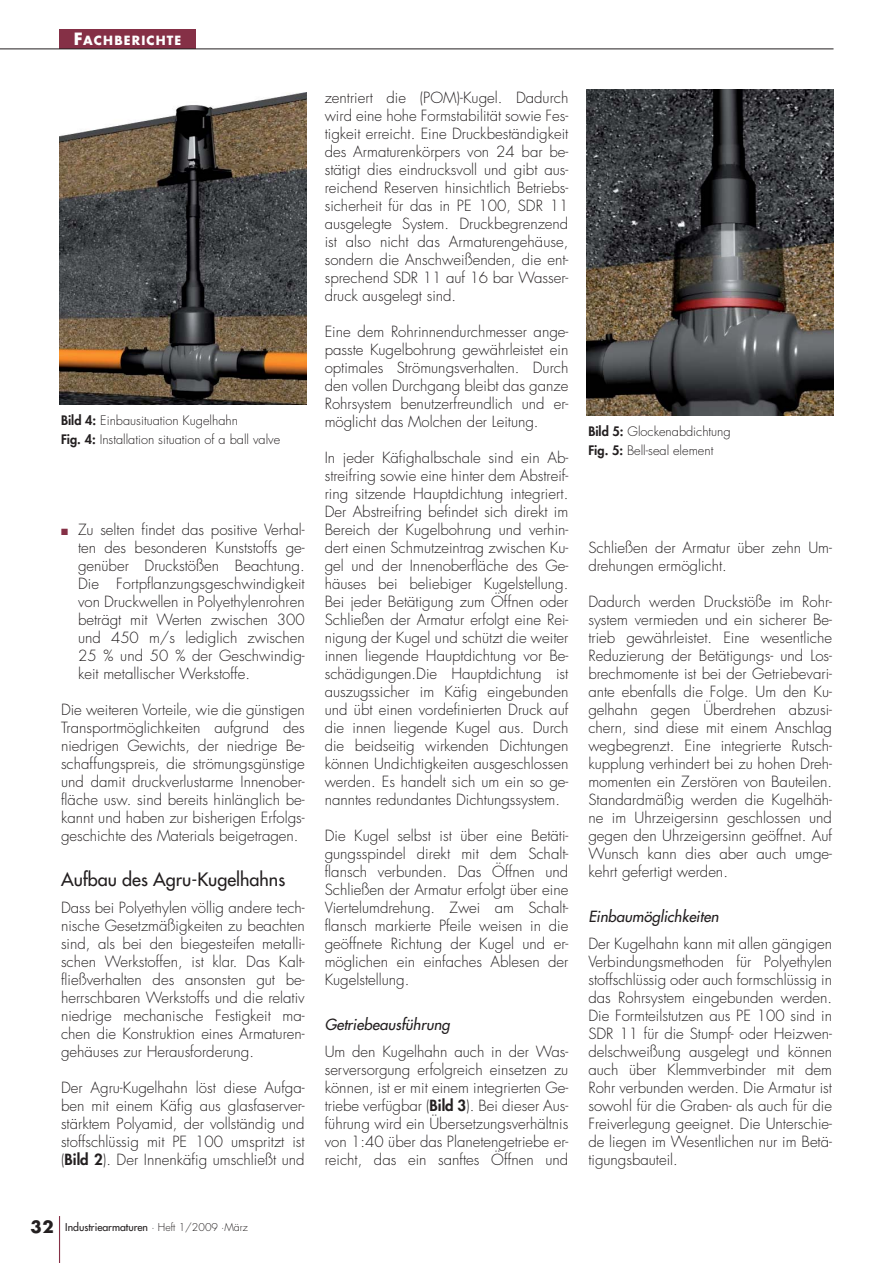
<style>
.page{position:relative;width:893px;height:1263px;background:#fff}
.page>*{position:absolute;margin:0;border:0;box-sizing:border-box;transform-origin:0 0}
.t1{font:18px "Futura";color:#231f20}
.t2{font:300 15px/18px "Futura";color:#231f20;text-align:justify}
.t3{font:italic 15px "Futura";color:#231f20}
.t4{font:300 12.75px/19.2px "Futura";color:#231f20}
.t5{font:700 12.3px "Futura";letter-spacing:.09em;color:#fff}
.t6{font:10.5px "Futura";color:#231f20}
.s1{font-size:16.5px}
.s2{font-weight:800}
.s3{font-family:"European Pi Three";font-weight:400;font-size:10.5px;color:#853046}
.s4{font-weight:700;font-size:16.5px}
.s5{font-weight:300}
</style>
<div class="page">
<hr style="left:59px;top:1216px;width:1px;height:47px;background:#853046">
<div style="left:60px;top:30px;width:136px;height:19px;background:#853046"></div>
<hr style="left:0;top:49px;width:833px;height:1px;background:#231f20">
<img style="left:60px;top:92px;width:246px;height:312px">
<img style="left:587px;top:89px;width:246px;height:326px">
<p class="t5" style="left:74px;top:35px;width:109px"><span class="s1">F</span>ACHBERICHTE</p>
<p class="t2" style="left:325px;top:90px;width:245px">zentriert die (POM)-Kugel. Dadurch wird eine hohe Formstabilität sowie Fes&shy;tigkeit erreicht. Eine Druckbeständigkeit des Armaturenkörpers von 24 bar be&shy;stätigt dies eindrucksvoll und gibt aus&shy;reichend Reserven hinsichtlich Betriebs&shy;sicherheit für das in PE 100, SDR 11 ausgelegte System. Druckbegrenzend ist also nicht das Armaturengehäuse, sondern die Anschweißenden, die ent&shy;sprechend SDR 11 auf 16 bar Wasser&shy;druck ausgelegt sind.</p>
<p class="t2" style="left:325px;top:324px;width:245px">Eine dem Rohrinnendurchmesser ange&shy;passte Kugelbohrung gewährleistet ein optimales Strömungsverhalten. Durch den vollen Durchgang bleibt das ganze Rohrsystem benutzerfreundlich und er&shy;möglicht das Molchen der Leitung.</p>
<p class="t2" style="left:325px;top:450px;width:245px">In jeder Käfighalbschale sind ein Ab&shy;streifring sowie eine hinter dem Abstreif&shy;ring sitzende Hauptdichtung integriert.<br>Der Abstreifring befindet sich direkt im Bereich der Kugelbohrung und verhin&shy;dert einen Schmutzeintrag zwischen Ku&shy;gel und der Innenoberfläche des Ge&shy;häuses bei beliebiger Kugelstellung.<br>Bei jeder Betätigung zum Öffnen oder Schließen der Armatur erfolgt eine Rei&shy;nigung der Kugel und schützt die weiter innen liegende Hauptdichtung vor Be&shy;schädigungen.Die Hauptdichtung ist auszugssicher im Käfig eingebunden und übt einen vordefinierten Druck auf die innen liegende Kugel aus. Durch die beidseitig wirkenden Dichtungen können Undichtigkeiten ausgeschlossen werden. Es handelt sich um ein so ge&shy;nanntes redundantes Dichtungssystem.</p>
<p class="t2" style="left:325px;top:828px;width:245px">Die Kugel selbst ist über eine Betäti&shy;gungsspindel direkt mit dem Schalt&shy;flansch verbunden. Das Öffnen und Schließen der Armatur erfolgt über eine Viertelumdrehung. Zwei am Schalt&shy;flansch markierte Pfeile weisen in die geöffnete Richtung der Kugel und er&shy;möglichen ein einfaches Ablesen der Kugelstellung.</p>
<p class="t3" style="left:325px;top:1017px;width:129px">Getriebeausführung</p>
<p class="t2" style="left:325px;top:1044px;width:245px">Um den Kugelhahn auch in der Was&shy;serversorgung erfolgreich einsetzen zu können, ist er mit einem integrierten Ge&shy;triebe verfügbar (<span class="s2">Bild 3</span>). Bei dieser Aus&shy;führung wird ein Übersetzungsverhältnis von 1:40 über das Planetengetriebe er&shy;reicht, das ein sanftes Öffnen und</p>
<p class="t4" style="left:61px;top:412px;width:221px"><span class="s2">Bild 4:</span> Einbausituation Kugelhahn<br><span class="s2">Fig. 4:</span> Installation situation of a ball valve</p>
<p class="t4" style="left:588px;top:423px;width:144px"><span class="s2">Bild 5:</span> Glockenabdichtung<br><span class="s2">Fig. 5:</span> Bell-seal element</p>
<p class="t2" style="left:78px;top:522px;width:228px;text-indent:-17px"><span class="s3">-</span> Zu selten findet das positive Verhal&shy;ten des besonderen Kunststoffs ge&shy;genüber Druckstößen Beachtung.<br>Die Fortpflanzungsgeschwindigkeit von Druckwellen in Polyethylenrohren beträgt mit Werten zwischen 300 und 450 m/s lediglich zwischen 25 % und 50 % der Geschwindig&shy;keit metallischer Werkstoffe.</p>
<p class="t2" style="left:61px;top:702px;width:245px">Die weiteren Vorteile, wie die günstigen Transportmöglichkeiten aufgrund des niedrigen Gewichts, der niedrige Be&shy;schaffungspreis, die strömungsgünstige und damit druckverlustarme Innenober&shy;fläche usw. sind bereits hinlänglich be&shy;kannt und haben zur bisherigen Erfolgs&shy;geschichte des Materials beigetragen.</p>
<p class="t1" style="left:61px;top:871px;width:226px">Aufbau des Agru-Kugelhahns</p>
<p class="t2" style="left:61px;top:900px;width:245px">Dass bei Polyethylen völlig andere tech&shy;nische Gesetzmäßigkeiten zu beachten sind, als bei den biegesteifen metalli&shy;schen Werkstoffen, ist klar. Das Kalt&shy;fließverhalten des ansonsten gut be&shy;herrschbaren Werkstoffs und die relativ niedrige mechanische Festigkeit ma&shy;chen die Konstruktion eines Armaturen&shy;gehäuses zur Herausforderung.</p>
<p class="t2" style="left:61px;top:1080px;width:245px">Der Agru-Kugelhahn löst diese Aufga&shy;ben mit einem Käfig aus glasfaserver&shy;stärktem Polyamid, der vollständig und stoffschlüssig mit PE 100 umspritzt ist (<span class="s2">Bild 2</span>). Der Innenkäfig umschließt und</p>
<p class="t2" style="left:588px;top:540px;width:245px">Schließen der Armatur über zehn Um&shy;drehungen ermöglicht.</p>
<p class="t2" style="left:588px;top:594px;width:245px">Dadurch werden Druckstöße im Rohr&shy;system vermieden und ein sicherer Be&shy;trieb gewährleistet. Eine wesentliche Reduzierung der Betätigungs- und Los&shy;brechmomente ist bei der Getriebevari&shy;ante ebenfalls die Folge. Um den Ku&shy;gelhahn gegen Überdrehen abzusi&shy;chern, sind diese mit einem Anschlag wegbegrenzt. Eine integrierte Rutsch&shy;kupplung verhindert bei zu hohen Dreh&shy;momenten ein Zerstören von Bauteilen.<br>Standardmäßig werden die Kugelhäh&shy;ne im Uhrzeigersinn geschlossen und gegen den Uhrzeigersinn geöffnet. Auf Wunsch kann dies aber auch umge&shy;kehrt gefertigt werden.</p>
<p class="t3" style="left:588px;top:909px;width:134px">Einbaumöglichkeiten</p>
<p class="t2" style="left:588px;top:936px;width:245px">Der Kugelhahn kann mit allen gängigen Verbindungsmethoden für Polyethylen stoffschlüssig oder auch formschlüssig in das Rohrsystem eingebunden werden.<br>Die Formteilstutzen aus PE 100 sind in SDR 11 für die Stumpf- oder Heizwen&shy;delschweißung ausgelegt und können auch über Klemmverbinder mit dem Rohr verbunden werden. Die Armatur ist sowohl für die Graben- als auch für die Freiverlegung geeignet. Die Unterschie&shy;de liegen im Wesentlichen nur im Betä&shy;tigungsbauteil.</p>
<p class="t6" style="left:31px;top:1222px;width:219px"><span class="s4">32</span> Industriearmaturen <span class="s5">· Heft 1/2009 ·März</span></p>
</div>
